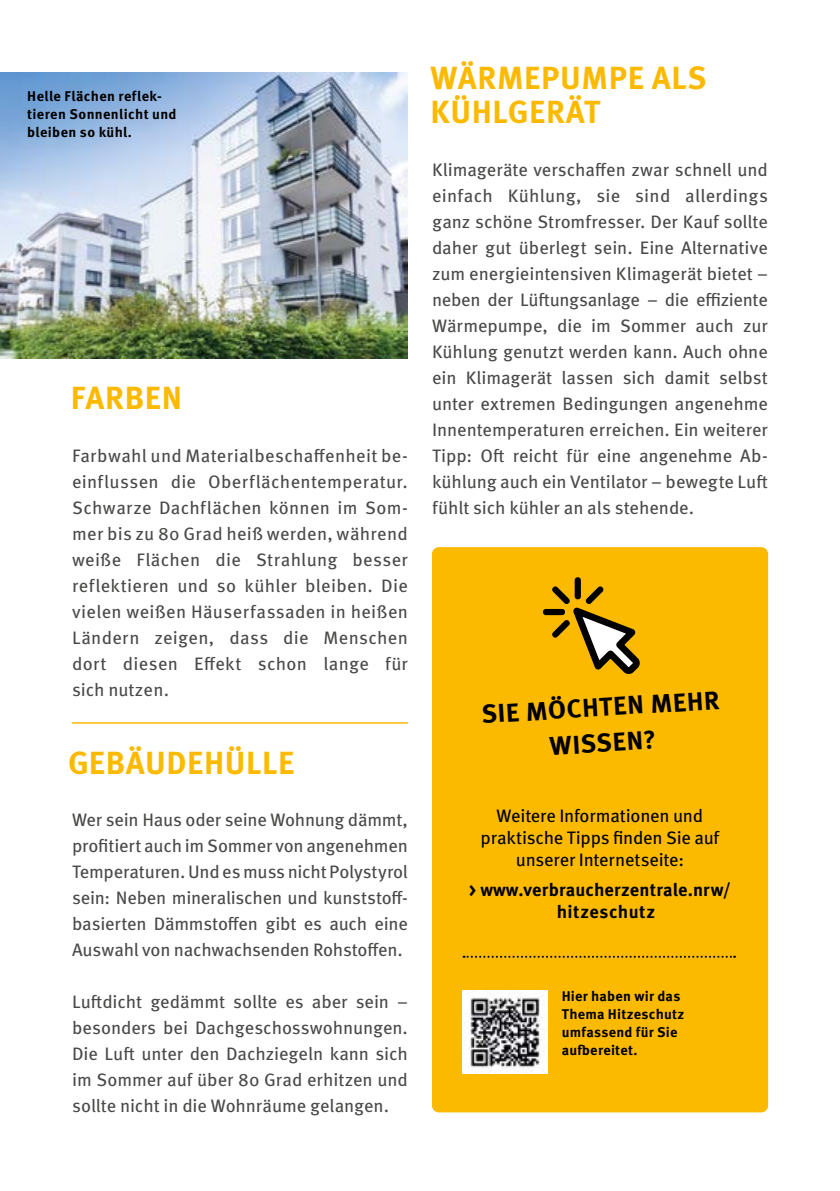
<style>
.page{position:relative;width:840px;height:1191px;background:#fff}
.page>*{position:absolute;margin:0;border:0;box-sizing:border-box;transform-origin:0 0}
.Absatzformat_3{font:700 32px/34px "Meta Pro";letter-spacing:.02em;color:#fbba00}
.Absatzformat_4{font:700 25.8px "Meta Pro";color:#000}
._02_Fließtext-flatter{font:18px/26px "Meta Pro";letter-spacing:-.005em;color:#4a4a49;text-align:justify}
.t1{font:18px/22px "Meta Pro";letter-spacing:-.015em;color:#000;text-align:center}
.t2{font:700 18px/22px "Meta Pro";letter-spacing:.015em;color:#000}
.Impressum{font:700 14px/18px "Meta Pro";letter-spacing:.02em;color:#000}
</style>
<div class="page">
<div style="left:432px;top:547px;width:335px;height:565px;background:#fbba00;border-radius:7px"></div>
<img style="left:462px;top:990px;width:85px;height:83px">
<img style="left:0;top:72px;width:408px;height:286px">
<hr style="left:72px;top:722px;width:336px;height:2px;background:#fbba00">
<svg style="left:543px;top:577px;width:97px;height:97px"></svg>
<svg style="left:463px;top:955px;width:271px;height:2px"></svg>
<p class="Impressum" style="left:27px;top:87px;width:151px">Helle Flächen reflek&shy;tieren Sonnenlicht und bleiben so kühl.</p>
<p class="Absatzformat_3" style="left:71px;top:379px;width:113px">FARBEN</p>
<p class="_02_Fließtext-flatter" style="left:72px;top:442px;width:337px">Farbwahl und Materialbeschaffenheit be&shy;einflussen die Oberflächentemperatur.<br>Schwarze Dachflächen können im Som&shy;mer bis zu 80 Grad heiß werden, während weiße Flächen die Strahlung besser reflektieren und so kühler bleiben. Die vielen weißen Häuserfassaden in heißen Ländern zeigen, dass die Menschen dort diesen Effekt schon lange für sich nutzen.</p>
<p class="Absatzformat_3" style="left:68px;top:743px;width:227px">GEBÄUDEHÜLLE</p>
<p class="_02_Fließtext-flatter" style="left:72px;top:806px;width:337px">Wer sein Haus oder seine Wohnung dämmt, profitiert auch im Sommer von angenehmen Temperaturen. Und es muss nicht Polystyrol sein: Neben mineralischen und kunststoff&shy;basierten Dämmstoffen gibt es auch eine Auswahl von nachwachsenden Rohstoffen.</p>
<p class="_02_Fließtext-flatter" style="left:72px;top:988px;width:337px">Luftdicht gedämmt sollte es aber sein – besonders bei Dachgeschosswohnungen.<br>Die Luft unter den Dachziegeln kann sich im Sommer auf über 80 Grad erhitzen und sollte nicht in die Wohnräume gelangen.</p>
<p class="Absatzformat_3" style="left:430px;top:59px;width:277px">WÄRMEPUMPE ALS<br>KÜHLGERÄT</p>
<p class="_02_Fließtext-flatter" style="left:432px;top:156px;width:337px">Klimageräte verschaffen zwar schnell und einfach Kühlung, sie sind allerdings ganz schöne Stromfresser. Der Kauf sollte daher gut überlegt sein. Eine Alternative zum energieintensiven Klimagerät bietet – neben der Lüftungsanlage – die effiziente Wärmepumpe, die im Sommer auch zur Kühlung genutzt werden kann. Auch ohne ein Klimagerät lassen sich damit selbst unter extremen Bedingungen angenehme Innentemperaturen erreichen. Ein weiterer Tipp: Oft reicht für eine angenehme Ab&shy;kühlung auch ein Ventilator – bewegte Luft fühlt sich kühler an als stehende.</p>
<p class="Absatzformat_4" style="left:480px;top:693px;width:240px;rotate:-3deg">SIE MÖCHTEN MEHR</p>
<p class="Absatzformat_4" style="left:548px;top:725px;width:108px;rotate:-3deg">WISSEN?</p>
<p class="t1" style="left:480px;top:803px;width:240px">Weitere Informationen und praktische Tipps finden Sie auf unserer Internetseite:</p>
<p class="t2" style="left:556px;top:877px;width:176px;text-indent:-88px">&gt; www.verbraucherzentrale.nrw/ hitzeschutz</p>
<p class="Impressum" style="left:561px;top:986px;width:124px">Hier haben wir das<br>Thema Hitzeschutz umfassend für Sie aufbereitet.</p>
</div>
